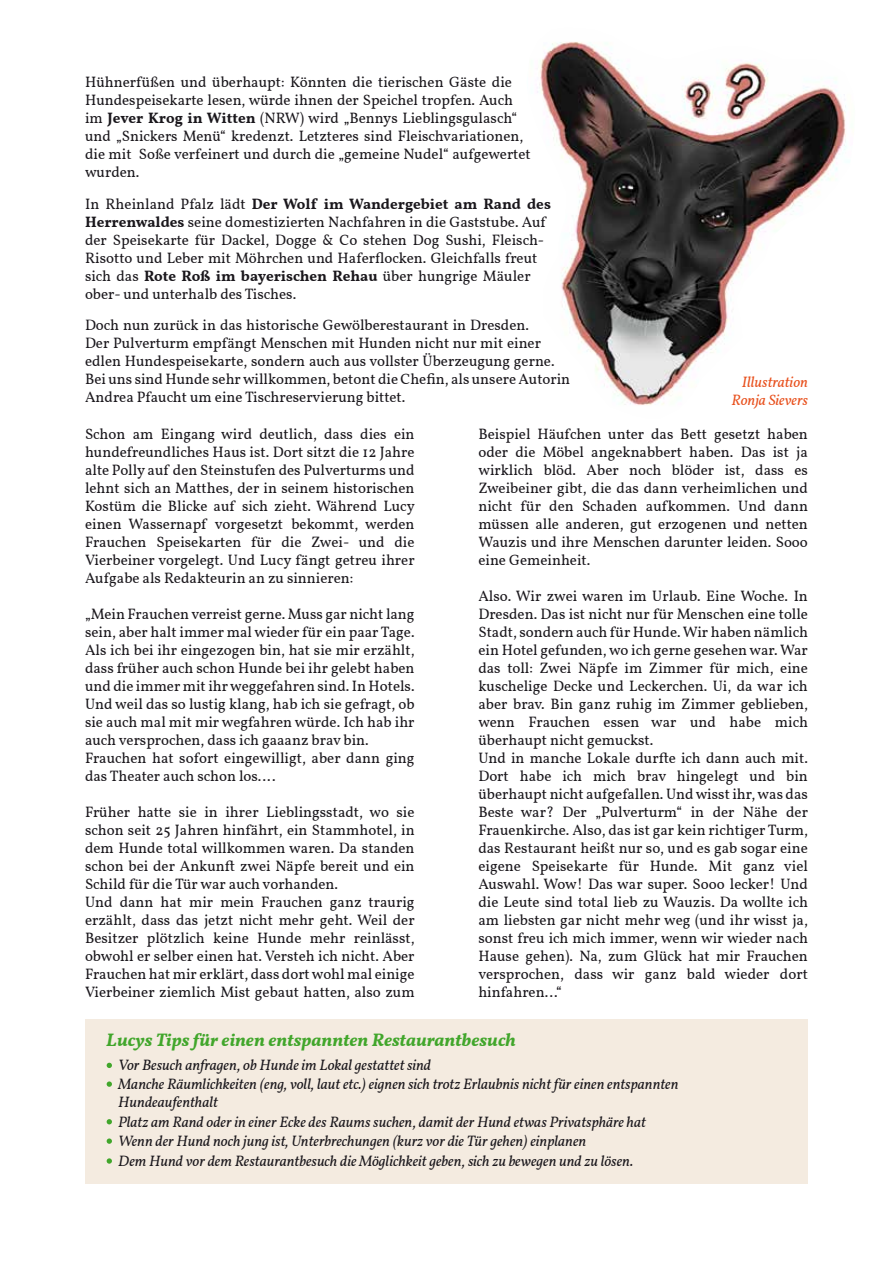
<style>
.page{position:relative;width:893px;height:1263px;background:#fff}
.page>*{position:absolute;margin:0;border:0;box-sizing:border-box;transform-origin:0 0}
.t1{font:italic 700 18px "Vollkorn";color:#41a62b}
.t2{font:15px/18px "Vollkorn";color:#1a171c}
.t3{font:italic 15px/19.5px "Vollkorn";color:#1a171c}
.t4{font:italic 15px/18px "Vollkorn";color:#e8511e;text-align:right}
.s1{font-weight:700}
</style>
<div class="page">
<img style="left:537px;top:42px;width:313px;height:363px">
<div style="left:85px;top:1019px;width:723px;height:165px;background:#f4ebe0"></div>
<svg style="left:107px;top:1063px;width:5px;height:5px"></svg>
<svg style="left:107px;top:1081px;width:5px;height:6px"></svg>
<svg style="left:107px;top:1119px;width:5px;height:5px"></svg>
<svg style="left:107px;top:1158px;width:5px;height:6px"></svg>
<svg style="left:107px;top:1138px;width:5px;height:6px"></svg>
<p class="t2" style="left:85px;top:74px;width:447px">Hühnerfüßen und überhaupt: Könnten die tierischen Gäste die Hundespeisekarte lesen, würde ihnen der Speichel tropfen. Auch im <span class="s1">Jever Krog in Witten</span> (NRW) wird „Bennys Lieblingsgulasch“ und „Snickers Menü“ kredenzt. Letzteres sind Fleischvariationen, die mit Soße verfeinert und durch die „gemeine Nudel“ aufgewertet wurden.</p>
<p class="t2" style="left:85px;top:195px;width:467px">In Rheinland Pfalz lädt <span class="s1">Der Wolf im Wandergebiet am Rand des Herrenwaldes</span> seine domestizierten Nachfahren in die Gaststube. Auf der Speisekarte für Dackel, Dogge &amp; Co stehen Dog Sushi, Fleisch-Risotto und Leber mit Möhrchen und Haferflocken. Gleichfalls freut sich das <span class="s1">Rote Roß im bayerischen Rehau</span> über hungrige Mäuler ober- und unterhalb des Tisches.</p>
<p class="t2" style="left:85px;top:317px;width:487px">Doch nun zurück in das historische Gewölberestaurant in Dresden.<br>Der Pulverturm empfängt Menschen mit Hunden nicht nur mit einer edlen Hundespeisekarte, sondern auch aus vollster Überzeugung gerne.<br>Bei uns sind Hunde sehr willkommen, betont die Chefin, als unsere Autorin Andrea Pfaucht um eine Tischreservierung bittet.</p>
<p class="t4" style="left:731px;top:373px;width:78px">Illustration<br>Ronja Sievers</p>
<p class="t2" style="left:478px;top:425px;width:331px;text-align:justify">Beispiel Häufchen unter das Bett gesetzt haben oder die Möbel angeknabbert haben. Das ist ja wirklich blöd. Aber noch blöder ist, dass es Zweibeiner gibt, die das dann verheimlichen und nicht für den Schaden aufkommen. Und dann müssen alle anderen, gut erzogenen und netten Wauzis und ihre Menschen darunter leiden. Sooo eine Gemeinheit.</p>
<p class="t2" style="left:478px;top:587px;width:331px">Also. Wir zwei waren im Urlaub. Eine Woche. In Dresden. Das ist nicht nur für Menschen eine tolle Stadt, sondern auch für Hunde. Wir haben nämlich ein Hotel gefunden, wo ich gerne gesehen war. War das toll: Zwei Näpfe im Zimmer für mich, eine kuschelige Decke und Leckerchen. Ui, da war ich aber brav. Bin ganz ruhig im Zimmer geblieben, wenn Frauchen essen war und habe mich überhaupt nicht gemuckst.<br>Und in manche Lokale durfte ich dann auch mit.<br>Dort habe ich mich brav hingelegt und bin überhaupt nicht aufgefallen. Und wisst ihr, was das Beste war? Der „Pulverturm“ in der Nähe der Frauenkirche. Also, das ist gar kein richtiger Turm, das Restaurant heißt nur so, und es gab sogar eine eigene Speisekarte für Hunde. Mit ganz viel Auswahl. Wow! Das war super. Sooo lecker! Und die Leute sind total lieb zu Wauzis. Da wollte ich am liebsten gar nicht mehr weg (und ihr wisst ja, sonst freu ich mich immer, wenn wir wieder nach Hause gehen). Na, zum Glück hat mir Frauchen versprochen, dass wir ganz bald wieder dort hinfahren…“</p>
<p class="t1" style="left:106px;top:1026px;width:411px">Lucys Tips für einen entspannten Restaurantbesuch</p>
<p class="t3" style="left:118px;top:1055px;width:562px">Vor Besuch anfragen, ob Hunde im Lokal gestattet sind<br>Manche Räumlichkeiten (eng, voll, laut etc.) eignen sich trotz Erlaubnis nicht für einen entspannten</p>
<p class="t3" style="left:118px;top:1093px;width:529px">Hundeaufenthalt<br>Platz am Rand oder in einer Ecke des Raums suchen, damit der Hund etwas Privatsphäre hat Wenn der Hund noch jung ist, Unterbrechungen (kurz vor die Tür gehen) einplanen<br>Dem Hund vor dem Restaurantbesuch die Möglichkeit geben, sich zu bewegen und zu lösen.</p>
<p class="t2" style="left:85px;top:425px;width:331px;text-align:justify">Schon am Eingang wird deutlich, dass dies ein hundefreundliches Haus ist. Dort sitzt die 12 Jahre alte Polly auf den Steinstufen des Pulverturms und lehnt sich an Matthes, der in seinem historischen Kostüm die Blicke auf sich zieht. Während Lucy einen Wassernapf vorgesetzt bekommt, werden Frauchen Speisekarten für die Zwei- und die Vierbeiner vorgelegt. Und Lucy fängt getreu ihrer Aufgabe als Redakteurin an zu sinnieren:</p>
<p class="t2" style="left:85px;top:605px;width:331px">„Mein Frauchen verreist gerne. Muss gar nicht lang sein, aber halt immer mal wieder für ein paar Tage.<br>Als ich bei ihr eingezogen bin, hat sie mir erzählt, dass früher auch schon Hunde bei ihr gelebt haben und die immer mit ihr weggefahren sind. In Hotels.<br>Und weil das so lustig klang, hab ich sie gefragt, ob sie auch mal mit mir wegfahren würde. Ich hab ihr auch versprochen, dass ich gaaanz brav bin.<br>Frauchen hat sofort eingewilligt, aber dann ging das Theater auch schon los….</p>
<p class="t2" style="left:85px;top:803px;width:331px">Früher hatte sie in ihrer Lieblingsstadt, wo sie schon seit 25 Jahren hinfährt, ein Stammhotel, in dem Hunde total willkommen waren. Da standen schon bei der Ankunft zwei Näpfe bereit und ein Schild für die Tür war auch vorhanden.<br>Und dann hat mir mein Frauchen ganz traurig erzählt, dass das jetzt nicht mehr geht. Weil der Besitzer plötzlich keine Hunde mehr reinlässt, obwohl er selber einen hat. Versteh ich nicht. Aber Frauchen hat mir erklärt, dass dort wohl mal einige Vierbeiner ziemlich Mist gebaut hatten, also zum</p>
</div>
